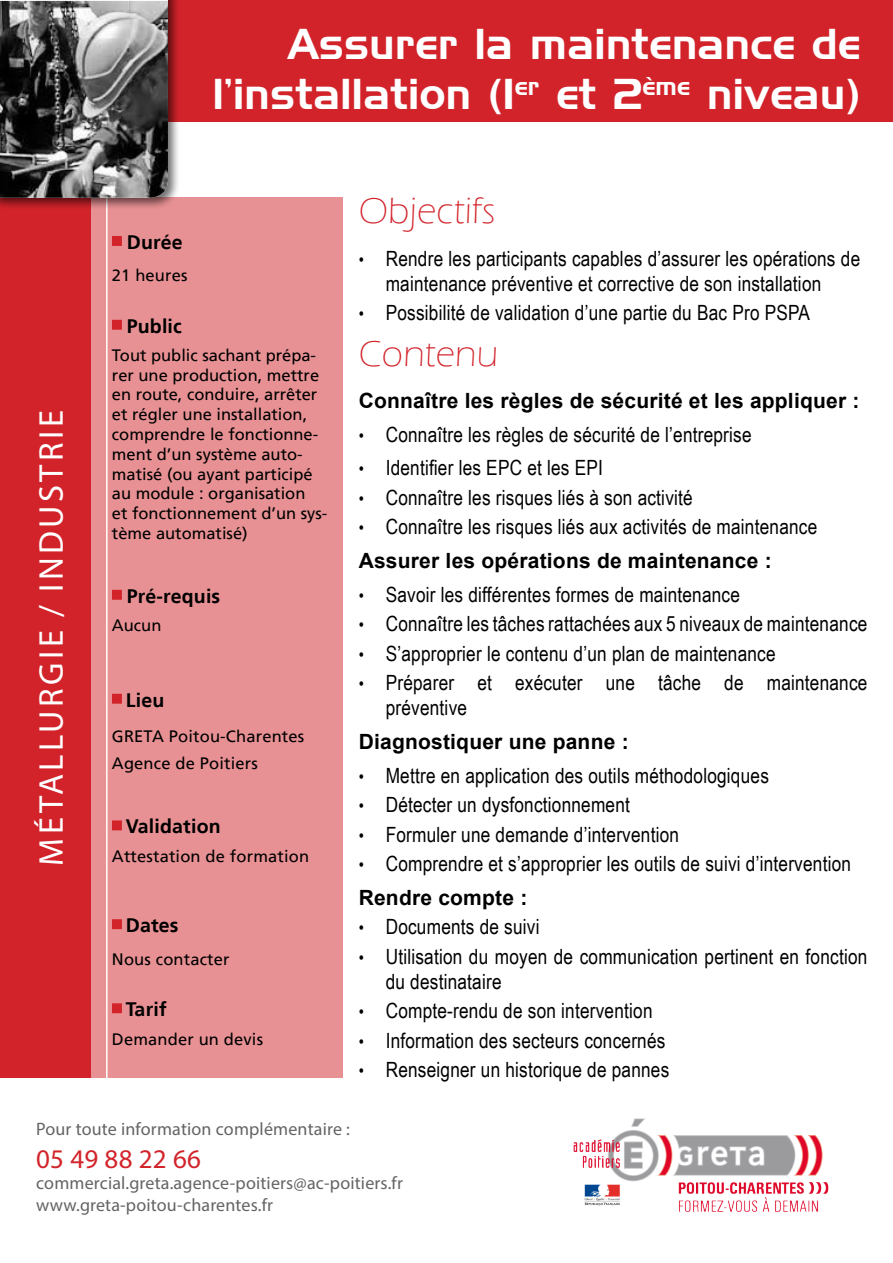
<style>
.page{position:relative;width:893px;height:1263px;background:#fff}
.page>*{position:absolute;margin:0;border:0;box-sizing:border-box;transform-origin:0 0}
.t1{font:42px/50.4px "Handel Gothic BT";letter-spacing:.01em;color:#fff;text-align:right}
.t2{font:300 37.5px "Eras ITC";letter-spacing:.01em;color:#d2232a}
.t3{font:34.5px "Myriad Pro";letter-spacing:.1em;color:#fff}
.t4{font:27px "Myriad Pro";letter-spacing:.01em;color:#d2232a}
.t5{font:21px/25.2px "Arial Narrow";letter-spacing:.01em;color:#000}
.t6{font:700 21px "Arial";letter-spacing:.01em;color:#000}
.t7{font:700 19.5px "Frutiger LT";letter-spacing:.01em;color:#000}
.t8{font:18px "Myriad Pro";letter-spacing:.01em;color:#636466}
.t9{font:16.5px/19.8px "Frutiger LT";color:#000}
.s1{font-size:18px}
</style>
<div class="page">
<div style="left:118px;top:0;width:775px;height:122px;background:#d2232a"></div>
<div style="left:87px;top:198px;width:256px;height:880px;background:#e89194"></div>
<div style="left:0;top:198px;width:91px;height:880px;background:#d2232a"></div>
<hr style="left:106px;top:198px;width:2px;height:880px;background:#fff">
<div style="left:0;top:0;width:180px;height:210px;background:#000;opacity:.57"></div>
<img style="left:0;top:1px;width:168px;height:197px">
<img style="left:573px;top:1118px;width:256px;height:94px">
<div style="left:112px;top:236px;width:10px;height:10px;background:#d2232a"></div>
<div style="left:112px;top:320px;width:10px;height:10px;background:#d2232a;border:2px solid #d2232a"></div>
<div style="left:112px;top:820px;width:10px;height:10px;background:#d2232a;border:2px solid #d2232a"></div>
<div style="left:112px;top:1003px;width:10px;height:10px;background:#d2232a;border:2px solid #d2232a"></div>
<div style="left:112px;top:694px;width:10px;height:10px;background:#d2232a;border:2px solid #d2232a"></div>
<div style="left:112px;top:919px;width:10px;height:10px;background:#d2232a;border:2px solid #d2232a"></div>
<div style="left:112px;top:590px;width:10px;height:10px;background:#d2232a;border:2px solid #d2232a"></div>
<h3 class="t3" style="left:30px;top:865px;width:457px;rotate:-90deg">MÉTALLURGIE / INDUSTRIE</h3>
<p class="t1" style="left:213px;top:18px;width:649px">Assurer la maintenance de l’installation (1<sup>er</sup> et 2<sup>ème</sup> niveau)</p>
<p class="t7" style="left:127px;top:231px;width:58px">Durée</p>
<p class="t9" style="left:112px;top:266px;width:77px">21 heures</p>
<p class="t7" style="left:127px;top:314px;width:57px">Public</p>
<p class="t9" style="left:112px;top:345px;width:217px">Tout public sachant prépa&shy;rer une production, mettre en route, conduire, arrêter et régler une installation, comprendre le fonctionne&shy;ment d’un système auto&shy;matisé (ou ayant participé au module : organisation<br>et fonctionnement d’un sys&shy;tème automatisé)</p>
<p class="t7" style="left:127px;top:584px;width:95px">Pré-requis</p>
<p class="t9" style="left:112px;top:615px;width:51px">Aucun</p>
<p class="t7" style="left:126px;top:688px;width:40px">Lieu</p>
<p class="t9" style="left:112px;top:726px;width:194px">GRETA Poitou-Charentes</p>
<p class="t9" style="left:112px;top:753px;width:147px">Agence de Poitiers</p>
<p class="t7" style="left:126px;top:815px;width:96px">Validation</p>
<p class="t9" style="left:112px;top:847px;width:199px">Attestation de formation</p>
<p class="t7" style="left:126px;top:914px;width:54px">Dates</p>
<p class="t9" style="left:112px;top:949px;width:119px">Nous contacter</p>
<p class="t7" style="left:126px;top:998px;width:42px">Tarif</p>
<p class="t9" style="left:112px;top:1030px;width:153px">Demander un devis</p>
<p class="t2" style="left:359px;top:190px;width:138px">Objectifs</p>
<p class="t5" style="left:359px;top:245px;width:503px;text-align:center"><span class="s1">•</span> Rendre les participants capables d’assurer les opérations de maintenance préventive et corrective de son installation</p>
<p class="t5" style="left:359px;top:299px;width:453px"><span class="s1">•</span> Possibilité de validation d’une partie du Bac Pro PSPA</p>
<p class="t2" style="left:359px;top:333px;width:141px">Contenu</p>
<p class="t6" style="left:359px;top:387px;width:502px">Connaître les règles de sécurité et les appliquer :</p>
<p class="t5" style="left:359px;top:421px;width:394px"><span class="s1">•</span> Connaître les règles de sécurité de l’entreprise</p>
<p class="t5" style="left:359px;top:455px;width:246px"><span class="s1">•</span> Identifier les EPC et les EPI</p>
<p class="t5" style="left:359px;top:484px;width:336px"><span class="s1">•</span> Connaître les risques liés à son activité</p>
<p class="t5" style="left:359px;top:513px;width:460px"><span class="s1">•</span> Connaître les risques liés aux activités de maintenance</p>
<p class="t6" style="left:359px;top:547px;width:414px">Assurer les opérations de maintenance :</p>
<p class="t5" style="left:359px;top:581px;width:383px"><span class="s1">•</span> Savoir les différentes formes de maintenance</p>
<p class="t5" style="left:359px;top:610px;width:510px"><span class="s1">•</span> Connaître les tâches rattachées aux 5 niveaux de maintenance</p>
<p class="t5" style="left:359px;top:640px;width:418px"><span class="s1">•</span> S’approprier le contenu d’un plan de maintenance</p>
<p class="t5" style="left:386px;top:669px;width:483px;text-indent:-27px"><span class="s1">•</span> Préparer et exécuter une tâche de maintenance préventive</p>
<p class="t6" style="left:359px;top:728px;width:271px">Diagnostiquer une panne :</p>
<p class="t5" style="left:359px;top:762px;width:412px"><span class="s1">•</span> Mettre en application des outils méthodologiques</p>
<p class="t5" style="left:359px;top:791px;width:273px"><span class="s1">•</span> Détecter un dysfonctionnement</p>
<p class="t5" style="left:359px;top:821px;width:322px"><span class="s1">•</span> Formuler une demande d’intervention</p>
<p class="t5" style="left:359px;top:850px;width:494px"><span class="s1">•</span> Comprendre et s’approprier les outils de suivi d’intervention</p>
<p class="t6" style="left:359px;top:883px;width:170px">Rendre compte :</p>
<p class="t5" style="left:359px;top:913px;width:182px"><span class="s1">•</span> Documents de suivi</p>
<p class="t5" style="left:386px;top:943px;width:483px;text-indent:-27px"><span class="s1">•</span> Utilisation du moyen de communication pertinent en fonction du destinataire</p>
<p class="t5" style="left:359px;top:997px;width:295px"><span class="s1">•</span> Compte-rendu de son intervention</p>
<p class="t5" style="left:359px;top:1027px;width:308px"><span class="s1">•</span> Information des secteurs concernés</p>
<p class="t5" style="left:359px;top:1056px;width:312px"><span class="s1">•</span> Renseigner un historique de pannes</p>
<p class="t8" style="left:36px;top:1118px;width:315px">Pour toute information complémentaire :</p>
<p class="t4" style="left:36px;top:1142px;width:166px">05 49 88 22 66</p>
<p class="t8" style="left:36px;top:1172px;width:368px">commercial.greta.agence-poitiers@ac-poitiers.fr</p>
<p class="t8" style="left:36px;top:1194px;width:238px">www.greta-poitou-charentes.fr</p>
</div>
